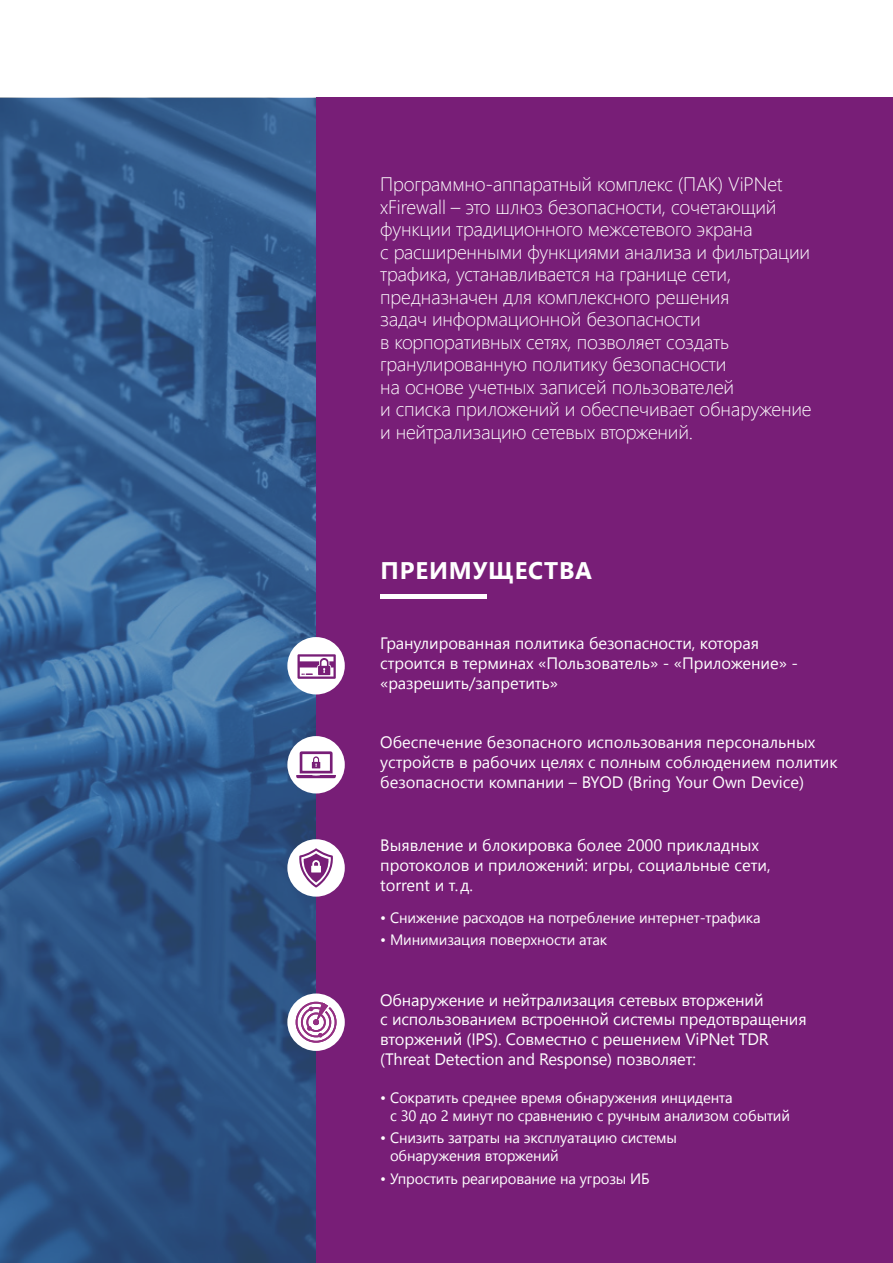
<style>
.page{position:relative;width:893px;height:1263px;background:#fff}
.page>*{position:absolute;margin:0;border:0;box-sizing:border-box;transform-origin:0 0}
.t1{font:700 24px "Segoe UI";letter-spacing:.035em;color:#fff}
.t2{font:300 19.5px/22.5px "Segoe UI";letter-spacing:-.01em;color:#fff}
.t3{font:16.5px/19.8px "Segoe UI";letter-spacing:-.005em;color:#fff}
.t4{font:15px/18px "Segoe UI";letter-spacing:-.01em;color:#fff}
</style>
<div class="page">
<svg style="left:0;top:98px;width:316px;height:1165px;background:#335c8d"></svg>
<div style="left:316px;top:98px;width:577px;height:1165px;background:#781e77"></div>
<hr style="left:380px;top:594px;width:106px;height:4px;background:#fff">
<div style="left:287px;top:839px;width:58px;height:58px;background:#fff;border-radius:50%"></div>
<svg style="left:299px;top:848px;width:34px;height:39px"></svg>
<div style="left:287px;top:637px;width:58px;height:57px;background:#fff;border-radius:50%"></div>
<svg style="left:297px;top:654px;width:39px;height:25px"></svg>
<div style="left:287px;top:736px;width:58px;height:57px;background:#fff;border-radius:50%"></div>
<svg style="left:296px;top:751px;width:40px;height:27px"></svg>
<div style="left:287px;top:993px;width:58px;height:58px;background:#fff;border-radius:50%"></div>
<svg style="left:296px;top:1002px;width:41px;height:41px"></svg>
<p class="t2" style="left:380px;top:172px;width:433px">Программно-аппаратный комплекс (ПАК) ViPNet xFirewall – это шлюз безопасности, сочетающий функции традиционного межсетевого экрана<br>с расширенными функциями анализа и фильтрации трафика, устанавливается на границе сети, предназначен для комплексного решения<br>задач информационной безопасности<br>в корпоративных сетях, позволяет создать гранулированную политику безопасности<br>на основе учетных записей пользователей<br>и списка приложений и обеспечивает обнаружение и нейтрализацию сетевых вторжений.</p>
<h1 class="t1" style="left:381px;top:551px;width:213px">ПРЕИМУЩЕСТВА</h1>
<p class="t3" style="left:380px;top:633px;width:419px">Гранулированная политика безопасности, которая строится в терминах «Пользователь» - «Приложение» - «разрешить/запретить»</p>
<p class="t3" style="left:380px;top:732px;width:459px">Обеспечение безопасного использования персональных устройств в рабочих целях с полным соблюдением политик безопасности компании – BYOD (Bring Your Own Device)</p>
<p class="t3" style="left:380px;top:835px;width:392px">Выявление и блокировка более 2000 прикладных протоколов и приложений: игры, социальные сети, torrent и т.д.</p>
<p class="t4" style="left:380px;top:908px;width:382px">• Снижение расходов на потребление интернет-трафика</p>
<p class="t4" style="left:380px;top:931px;width:229px">• Минимизация поверхности атак</p>
<p class="t3" style="left:380px;top:989px;width:428px">Обнаружение и нейтрализация сетевых вторжений<br>с использованием встроенной системы предотвращения вторжений (IPS). Совместно с решением ViPNet TDR (Threat Detection and Response) позволяет:</p>
<p class="t4" style="left:390px;top:1088px;width:402px;text-indent:-10px">• Сократить среднее время обнаружения инцидента<br>с 30 до 2 минут по сравнению с ручным анализом событий</p>
<p class="t4" style="left:390px;top:1129px;width:289px;text-indent:-10px">• Снизить затраты на эксплуатацию системы обнаружения вторжений</p>
<p class="t4" style="left:380px;top:1169px;width:271px">• Упростить реагирование на угрозы ИБ</p>
</div>
